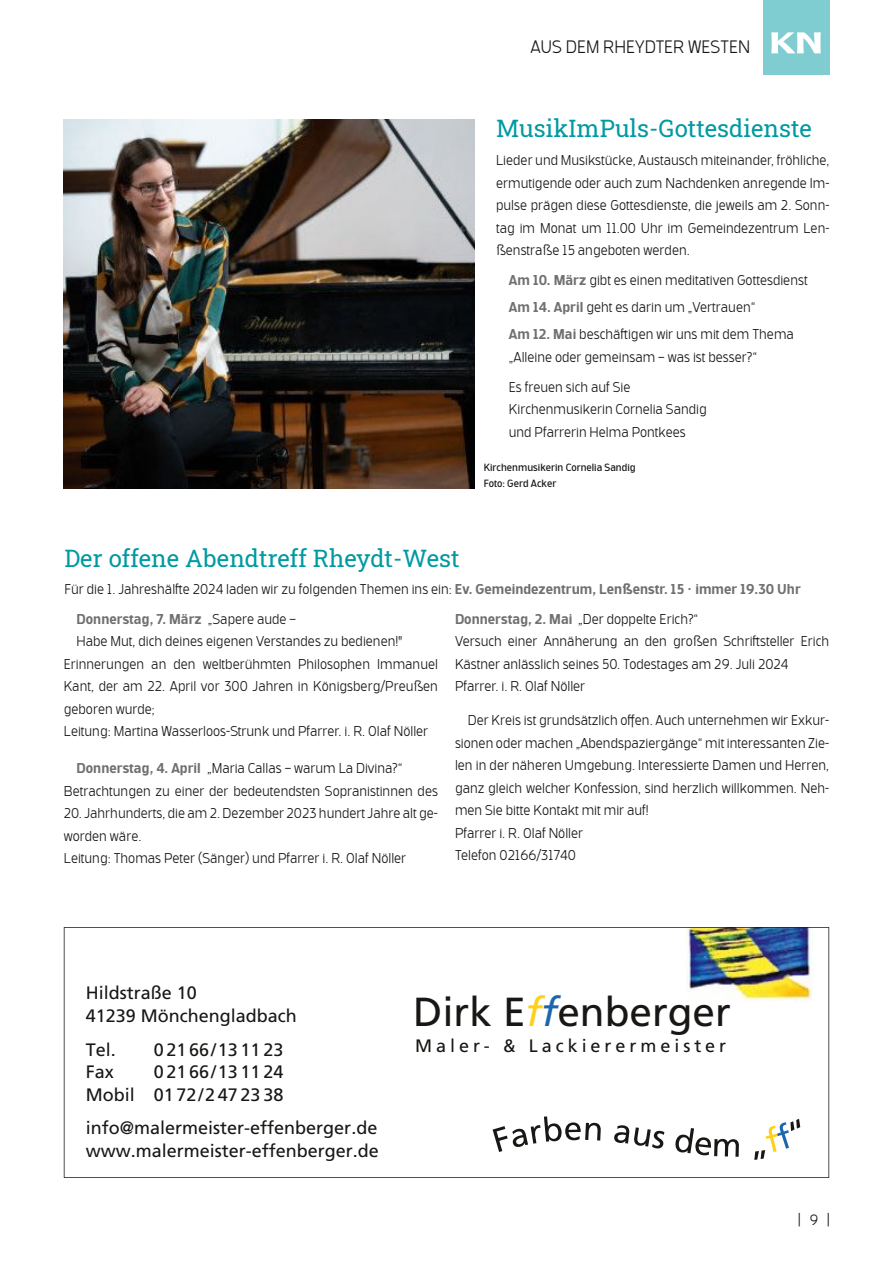
<style>
.page{position:relative;width:893px;height:1263px;background:#fff}
.page>*{position:absolute;margin:0;border:0;box-sizing:border-box;transform-origin:0 0}
.t1{font:40.5px "Frutiger LT";color:#181715}
.t2{font:24px "Roboto Slab";color:#009aa3}
.t3{font:18px/22.5px "Frutiger LT";color:#181715}
.t4{font:18px "Frutiger LT";letter-spacing:.22em;color:#181715}
.t5{font:300 18px "Bosphorus 50 Normal 52";color:#181715}
.t6{font:300 15px "Bosphorus 50 Normal 52";color:#181715}
.t7{font:300 14.25px/22.5px "Bosphorus 50 Normal 52";color:#181715}
.t8{font:500 14.25px "Bosphorus 50 Normal 54";color:#70706f}
.t9{font:10.5px/16.5px "Bosphorus 50 Normal 53";color:#181715}
.s1{font-family:"Bosphorus 50 Normal 54";font-weight:500;color:#70706f}
.s2{font-family:"Bosphorus 50 Normal 52";font-weight:300;color:#181715}
.s3{font-style:italic;color:#ffd017}
.s4{font-style:italic;color:#1b66af}
</style>
<div class="page">
<div style="left:763px;top:0;width:66px;height:74px;background:#80cdd1"></div>
<svg style="left:771px;top:32px;width:50px;height:21px"></svg>
<svg style="left:64px;top:927px;width:765px;height:251px"></svg>
<img style="left:64px;top:119px;width:411px;height:369px">
<p class="t5" style="left:530px;top:40px;width:221px">AUS DEM RHEYDTER WESTEN</p>
<h2 class="t2" style="left:496px;top:112px;width:317px">MusikImPuls-Gottesdienste</h2>
<p class="t7" style="left:496px;top:150px;width:335px;text-align:justify">Lieder und Musikstücke, Austausch miteinander, fröhliche, ermutigende oder auch zum Nachdenken anregende Im&shy;pulse prägen diese Gottesdienste, die jeweils am 2. Sonn&shy;tag im Monat um 11.00 Uhr im Gemeindezentrum Len&shy;ßenstraße 15 angeboten werden.</p>
<p class="t7" style="left:509px;top:268px;width:300px;line-height:27px"><span class="s1">Am 10. März</span> gibt es einen meditativen Gottesdienst<br><span class="s1">Am 14. April</span> geht es darin um „Vertrauen“<br><span class="s1">Am 12. Mai</span> beschäſtigen wir uns mit dem Thema</p>
<p class="t7" style="left:509px;top:343px;width:250px;line-height:30px">„Alleine oder gemeinsam – was ist besser?“<br>Es freuen sich auf Sie</p>
<p class="t7" style="left:509px;top:399px;width:199px">Kirchenmusikerin Cornelia Sandig und Pfarrerin Helma Pontkees</p>
<p class="t9" style="left:484px;top:460px;width:154px">Kirchenmusikerin Cornelia Sandig<br>Foto: Gerd Acker</p>
<h2 class="t2" style="left:64px;top:542px;width:397px">Der offene Abendtreff Rheydt-West</h2>
<p class="t7" style="left:64px;top:579px;width:738px">Für die 1. Jahreshälſte 2024 laden wir zu folgenden Themen ins ein: <span class="s1">Ev. Gemeindezentrum, Lenßenstr. 15 · immer 19.30 Uhr</span></p>
<p class="t8" style="left:77px;top:613px;width:221px">Donnerstag, 7. März <span class="s2">„Sapere aude –</span></p>
<p class="t7" style="left:64px;top:631px;width:376px;text-indent:13px">Habe Mut, dich deines eigenen Verstandes zu bedienen!" Erinnerungen an den weltberühmten Philosophen Immanuel Kant, der am 22. April vor 300 Jahren in Königsberg/Preußen geboren wurde;<br>Leitung: Martina Wasserloos-Strunk und Pfarrer. i. R. Olaf Nöller</p>
<p class="t7" style="left:64px;top:758px;width:376px;text-indent:13px"><span class="s1">Donnerstag, 4. April</span> „Maria Callas – warum La Divina?“<br>Betrachtungen zu einer der bedeutendsten Sopranistinnen des</p>
<p class="t7" style="left:64px;top:803px;width:376px">20. Jahrhunderts, die am 2. Dezember 2023 hundert Jahre alt ge&shy;worden wäre.<br>Leitung: Thomas Peter (Sänger) und Pfarrer i. R. Olaf Nöller</p>
<p class="t7" style="left:455px;top:609px;width:376px"><span class="s1">Donnerstag, 2. Mai</span> „Der doppelte Erich?“<br>Versuch einer Annäherung an den großen Schriſtsteller Erich Kästner anlässlich seines 50. Todestages am 29. Juli 2024<br>Pfarrer. i. R. Olaf Nöller</p>
<p class="t7" style="left:455px;top:710px;width:376px;text-indent:13px">Der Kreis ist grundsätzlich offen. Auch unternehmen wir Exkur&shy;sionen oder machen „Abendspaziergänge“ mit interessanten Zie&shy;len in der näheren Umgebung. Interessierte Damen und Herren, ganz gleich welcher Konfession, sind herzlich willkommen. Neh&shy;men Sie bitte Kontakt mit mir auf!<br>Pfarrer i. R. Olaf Nöller<br>Telefon 02166/31740</p>
<p class="t3" style="left:86px;top:983px;width:213px">Hildstraße 10<br>41239 Mönchengladbach</p>
<p class="t3" style="left:86px;top:1039px;width:32px">Tel.</p>
<p class="t3" style="left:154px;top:1039px;width:131px">02166/131123</p>
<p class="t3" style="left:86px;top:1062px;width:30px">Fax</p>
<p class="t3" style="left:86px;top:1062px;width:199px;text-align:right">02166/131124<br>Mobil 01 72/2 47 23 38</p>
<p class="t3" style="left:86px;top:1118px;width:295px">info@malermeister-effenberger.de www.malermeister-effenberger.de</p>
<h1 class="t1" style="left:413px;top:995px;width:319px">Dirk E<span class="s3">f</span><span class="s4">f</span>enberger</h1>
<p class="t4" style="left:415px;top:1039px;width:313px">Maler- &amp; Lackierermeister</p>
<p class="t6" style="left:799px;top:1214px;width:32px">|9|</p>
</div>
